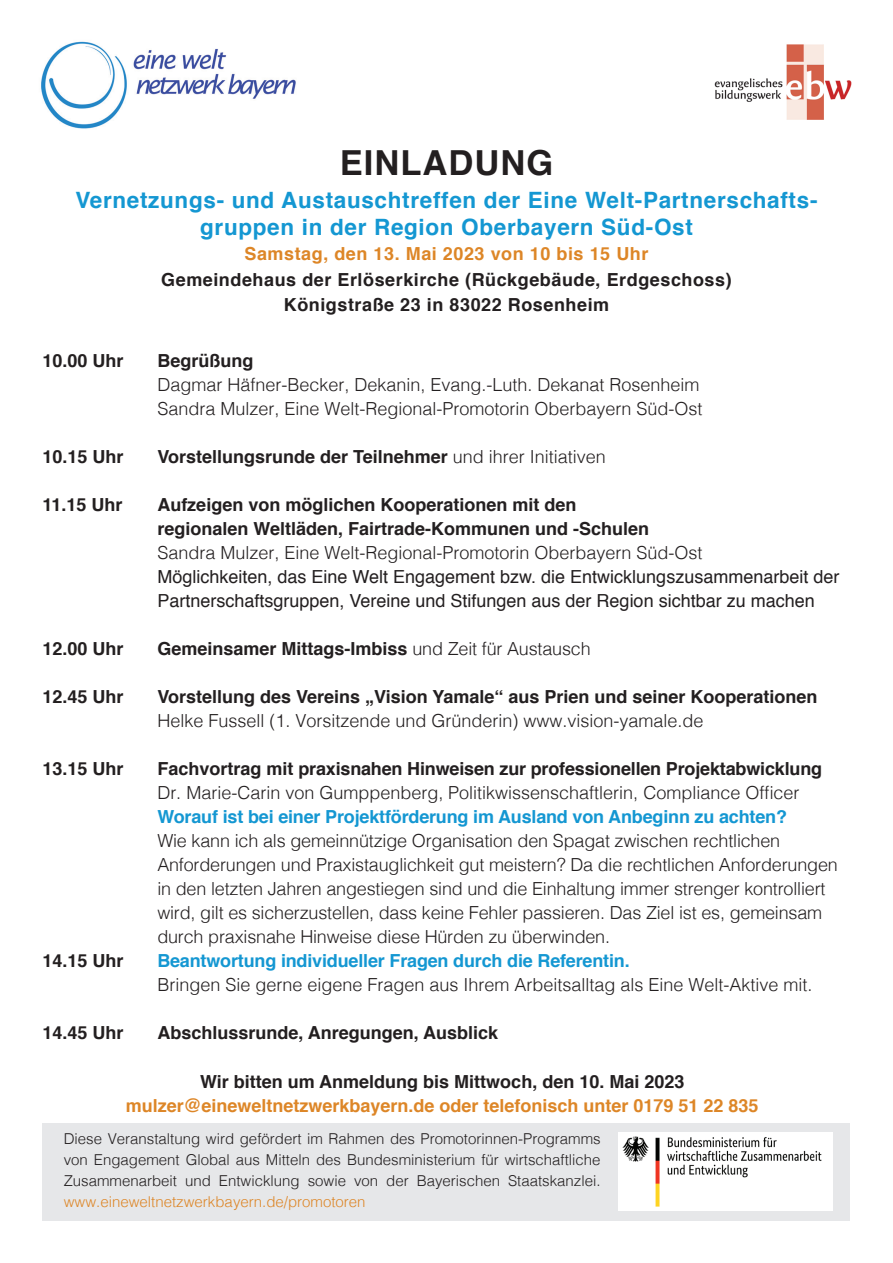
<style>
.page{position:relative;width:893px;height:1263px;background:#fff}
.page>*{position:absolute;margin:0;border:0;box-sizing:border-box;transform-origin:0 0}
.t1{font:700 34.5px "Helvetica";letter-spacing:.03em;color:#231f20}
.t2{font:700 22.5px/27px "Helvetica";letter-spacing:.03em;color:#1497d2;text-align:center}
.t3{font:300 18px/24px "Helvetica";color:#231f20}
.t4{font:700 18px/24px "Helvetica";color:#231f20}
.t5{font:18px/24px "Helvetica";color:#231f20}
.t6{font:700 18px "Helvetica";letter-spacing:-.01em;color:#1497d2}
.t7{font:700 18px/25.5px "Helvetica";letter-spacing:.03em;color:#231f20;text-align:center}
.t8{font:700 18px "Helvetica";color:#dd8627}
.t9{font:700 18px "Helvetica";letter-spacing:.03em;color:#dd8627}
.t10{font:300 15px/21px "Helvetica";color:#231f20;text-align:justify}
.t11{font:300 15px "Helvetica";color:#dd8627}
.s1{font-weight:300}
</style>
<div class="page">
<div style="left:43px;top:1123px;width:807px;height:97px;background:#e6e7e9"></div>
<img style="left:619px;top:1132px;width:213px;height:79px">
<img style="left:41px;top:41px;width:255px;height:88px">
<img style="left:714px;top:44px;width:138px;height:75px">
<h1 class="t1" style="left:340px;top:135px;width:215px">Einladung</h1>
<p class="t2" style="left:75px;top:187px;width:743px">Vernetzungs- und Austauschtreffen der Eine Welt-Partnerschafts&shy;gruppen in der Region Oberbayern Süd-Ost</p>
<p class="t9" style="left:245px;top:239px;width:405px">Samstag, den 13. Mai 2023 von 10 bis 15 Uhr</p>
<p class="t7" style="left:161px;top:267px;width:572px">Gemeindehaus der Erlöserkirche (Rückgebäude, Erdgeschoss)<br>Königstraße 23 in 83022 Rosenheim</p>
<p class="t4" style="left:43px;top:348px;width:83px">10.00 Uhr</p>
<p class="t4" style="left:43px;top:444px;width:83px">10.15 Uhr</p>
<p class="t4" style="left:43px;top:492px;width:82px">11.15 Uhr</p>
<p class="t4" style="left:43px;top:636px;width:83px">12.00 Uhr</p>
<p class="t4" style="left:43px;top:684px;width:83px">12.45 Uhr</p>
<p class="t4" style="left:43px;top:756px;width:83px">13.15 Uhr</p>
<p class="t4" style="left:43px;top:948px;width:83px">14.15 Uhr</p>
<p class="t4" style="left:43px;top:1020px;width:83px">14.45 Uhr</p>
<p class="t4" style="left:157px;top:348px;width:97px">Begrüßung</p>
<p class="t3" style="left:157px;top:371px;width:547px">Dagmar Häfner-Becker, Dekanin, Evang.-Luth. Dekanat Rosenheim<br>Sandra Mulzer, Eine Welt-Regional-Promotorin Oberbayern Süd-Ost</p>
<p class="t4" style="left:157px;top:444px;width:450px">Vorstellungsrunde der Teilnehmer <span class="s1">und ihrer Initiativen</span></p>
<p class="t4" style="left:157px;top:492px;width:493px">Aufzeigen von möglichen Kooperationen mit den regionalen Weltläden, Fairtrade-Kommunen und -Schulen</p>
<p class="t3" style="left:157px;top:539px;width:547px">Sandra Mulzer, Eine Welt-Regional-Promotorin Oberbayern Süd-Ost</p>
<p class="t5" style="left:157px;top:565px;width:684px">Möglichkeiten, das Eine Welt Engagement bzw. die Entwicklungszusammenarbeit der<br>Partnerschaftsgruppen, Vereine und Stifungen aus der Region sichtbar zu machen</p>
<p class="t4" style="left:157px;top:636px;width:435px">Gemeinsamer Mittags-Imbiss <span class="s1">und Zeit für Austausch</span></p>
<p class="t4" style="left:157px;top:684px;width:662px">Vorstellung des Vereins „Vision Yamale“ aus Prien und seiner Kooperationen</p>
<p class="t3" style="left:157px;top:707px;width:548px">Helke Fussell (1. Vorsitzende und Gründerin) www.vision-yamale.de</p>
<p class="t4" style="left:157px;top:756px;width:666px">Fachvortrag mit praxisnahen Hinweisen zur professionellen Projektabwicklung</p>
<p class="t3" style="left:157px;top:779px;width:644px">Dr. Marie-Carin von Gumppenberg, Politikwissenschaftlerin, Compliance Officer</p>
<p class="t6" style="left:157px;top:802px;width:631px">Worauf ist bei einer Projektförderung im Ausland von Anbeginn zu achten?</p>
<p class="t3" style="left:157px;top:827px;width:682px">Wie kann ich als gemeinnützige Organisation den Spagat zwischen rechtlichen Anforderungen und Praxistauglichkeit gut meistern? Da die rechtlichen Anforderungen in den letzten Jahren angestiegen sind und die Einhaltung immer strenger kontrolliert wird, gilt es sicherzustellen, dass keine Fehler passieren. Das Ziel ist es, gemeinsam durch praxisnahe Hinweise diese Hürden zu überwinden.</p>
<p class="t6" style="left:157px;top:946px;width:474px">Beantwortung individueller Fragen durch die Referentin.</p>
<p class="t3" style="left:157px;top:971px;width:657px">Bringen Sie gerne eigene Fragen aus Ihrem Arbeitsalltag als Eine Welt-Aktive mit.</p>
<p class="t4" style="left:157px;top:1020px;width:342px">Abschlussrunde, Anregungen, Ausblick</p>
<p class="t4" style="left:200px;top:1070px;width:486px">Wir bitten um Anmeldung bis Mittwoch, den 10. Mai 2023</p>
<p class="t8" style="left:126px;top:1091px;width:634px">mulzer@eineweltnetzwerkbayern.de oder telefonisch unter 0179 51 22 835</p>
<p class="t10" style="left:64px;top:1127px;width:538px">Diese Veranstaltung wird gefördert im Rahmen des Promotorinnen-Programms von Engagement Global aus Mitteln des Bundesministerium für wirtschaftliche Zusammenarbeit und Entwicklung sowie von der Bayerischen Staatskanzlei.</p>
<p class="t11" style="left:64px;top:1189px;width:303px">www.eineweltnetzwerkbayern.de/promotoren</p>
</div>
